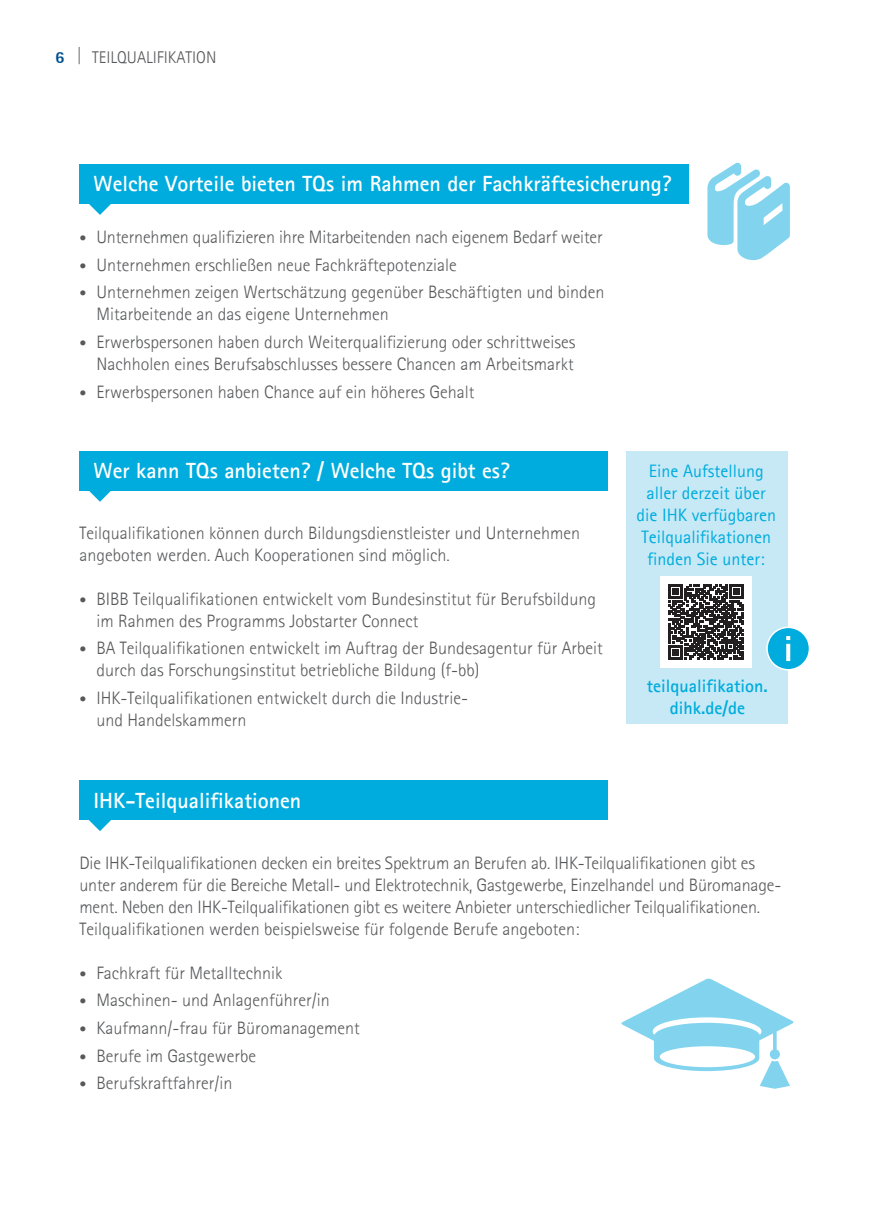
<style>
.page{position:relative;width:879px;height:1225px;background:#fff}
.page>*{position:absolute;margin:0;border:0;box-sizing:border-box;transform-origin:0 0}
.t1{font:700 22px "Agfa Rotis Sans Serif";color:#fff}
.t2{font:300 18px/22px "Agfa Rotis Sans Serif";color:#57585a}
.t3{font:18px/22px "Agfa Rotis Sans Serif";color:#00acdd;text-align:center}
.t4{font:700 18px/22px "Agfa Rotis Sans Serif";color:#00acdd;text-align:center}
.Reiter_linksbündig{font:300 17px "Agfa Rotis Sans Serif";color:#57585a}
.s1{font-weight:800;color:#005190}
.s2{font-family:"Agfa Rotis Serif";font-weight:400}
.s3{font-weight:400;font-size:14px}
</style>
<div class="page">
<div style="left:79px;top:164px;width:609px;height:40px;background:#00acdd"></div>
<svg style="left:89px;top:204px;width:22px;height:11px"></svg>
<div style="left:79px;top:451px;width:529px;height:40px;background:#00acdd"></div>
<svg style="left:89px;top:491px;width:22px;height:11px"></svg>
<div style="left:79px;top:780px;width:529px;height:40px;background:#00acdd"></div>
<svg style="left:89px;top:820px;width:22px;height:11px"></svg>
<div style="left:626px;top:451px;width:162px;height:273px;background:#c7e9f6"></div>
<div style="left:767px;top:627px;width:42px;height:43px;background:#00acdd;border-radius:50%"></div>
<div style="left:766px;top:626px;width:44px;height:44px;border:2px solid #fff;border-radius:50%"></div>
<svg style="left:786px;top:644px;width:4px;height:17px"></svg>
<svg style="left:786px;top:636px;width:4px;height:4px"></svg>
<div style="left:660px;top:576px;width:92px;height:91px;background:#fff"></div>
<svg style="left:668px;top:584px;width:76px;height:75px"></svg>
<svg style="left:621px;top:978px;width:173px;height:110px"></svg>
<svg style="left:707px;top:163px;width:83px;height:97px"></svg>
<p class="Reiter_linksbündig" style="left:55px;top:48px;width:163px"><span class="s1">6</span> <span class="s2">|</span> TEILQUALIFIKATION</p>
<p class="t1" style="left:94px;top:170px;width:579px">Welche Vorteile bieten TQs im Rahmen der Fachkräftesicherung?</p>
<p class="t2" style="left:79px;top:226px;width:525px"><span class="s3">•</span> Unternehmen qualifizieren ihre Mitarbeitenden nach eigenem Bedarf weiter</p>
<p class="t2" style="left:79px;top:253px;width:379px"><span class="s3">•</span> Unternehmen erschließen neue Fachkräftepotenziale</p>
<p class="t2" style="left:96px;top:281px;width:509px;text-indent:-17px"><span class="s3">•</span> Unternehmen zeigen Wertschätzung gegenüber Beschäftigten und binden<br>Mitarbeitende an das eigene Unternehmen</p>
<p class="t2" style="left:79px;top:331px;width:497px;text-align:right"><span class="s3">•</span> Erwerbspersonen haben durch Weiterqualifizierung oder schrittweises<br>Nachholen eines Berufsabschlusses bessere Chancen am Arbeitsmarkt</p>
<p class="t2" style="left:79px;top:380px;width:396px"><span class="s3">•</span> Erwerbspersonen haben Chance auf ein höheres Gehalt</p>
<p class="t1" style="left:94px;top:457px;width:418px">Wer kann TQs anbieten? / Welche TQs gibt es?</p>
<p class="t2" style="left:79px;top:521px;width:502px">Teilqualifikationen können durch Bildungsdienstleister und Unternehmen angeboten werden. Auch Kooperationen sind möglich.</p>
<p class="t2" style="left:96px;top:587px;width:501px;text-indent:-17px"><span class="s3">•</span> BIBB Teilqualifikationen entwickelt vom Bundesinstitut für Berufsbildung im Rahmen des Programms Jobstarter Connect</p>
<p class="t2" style="left:96px;top:637px;width:508px;text-indent:-17px"><span class="s3">•</span> BA Teilqualifikationen entwickelt im Auftrag der Bundesagentur für Arbeit durch das Forschungsinstitut betriebliche Bildung (f-bb)</p>
<p class="t2" style="left:96px;top:686px;width:373px;text-indent:-17px"><span class="s3">•</span> IHK-Teilqualifikationen entwickelt durch die Industrie&shy;und Handelskammern</p>
<p class="t1" style="left:94px;top:786px;width:209px">IHK-Teilqualifikationen</p>
<p class="t3" style="left:636px;top:460px;width:141px">Eine Aufstellung aller derzeit über die IHK verfügbaren<br>Teilqualifikationen finden Sie unter:</p>
<p class="t4" style="left:647px;top:674px;width:122px">teilqualifikation. dihk.de/de</p>
<p class="t2" style="left:79px;top:851px;width:703px">Die IHK-Teilqualifikationen decken ein breites Spektrum an Berufen ab. IHK-Teilqualifikationen gibt es unter anderem für die Bereiche Metall- und Elektrotechnik, Gastgewerbe, Einzelhandel und Büromanage&shy;ment. Neben den IHK-Teilqualifikationen gibt es weitere Anbieter unterschiedlicher Teilqualifikationen.</p>
<p class="t2" style="left:79px;top:917px;width:501px">Teilqualifikationen werden beispielsweise für folgende Berufe angeboten:</p>
<p class="t2" style="left:79px;top:961px;width:204px"><span class="s3">•</span> Fachkraft für Metalltechnik</p>
<p class="t2" style="left:79px;top:989px;width:252px"><span class="s3">•</span> Maschinen- und Anlagenführer/in</p>
<p class="t2" style="left:79px;top:1016px;width:282px"><span class="s3">•</span> Kaufmann/-frau für Büromanagement</p>
<p class="t2" style="left:79px;top:1044px;width:178px"><span class="s3">•</span> Berufe im Gastgewerbe</p>
<p class="t2" style="left:79px;top:1072px;width:155px"><span class="s3">•</span> Berufskraftfahrer/in</p>
</div>
